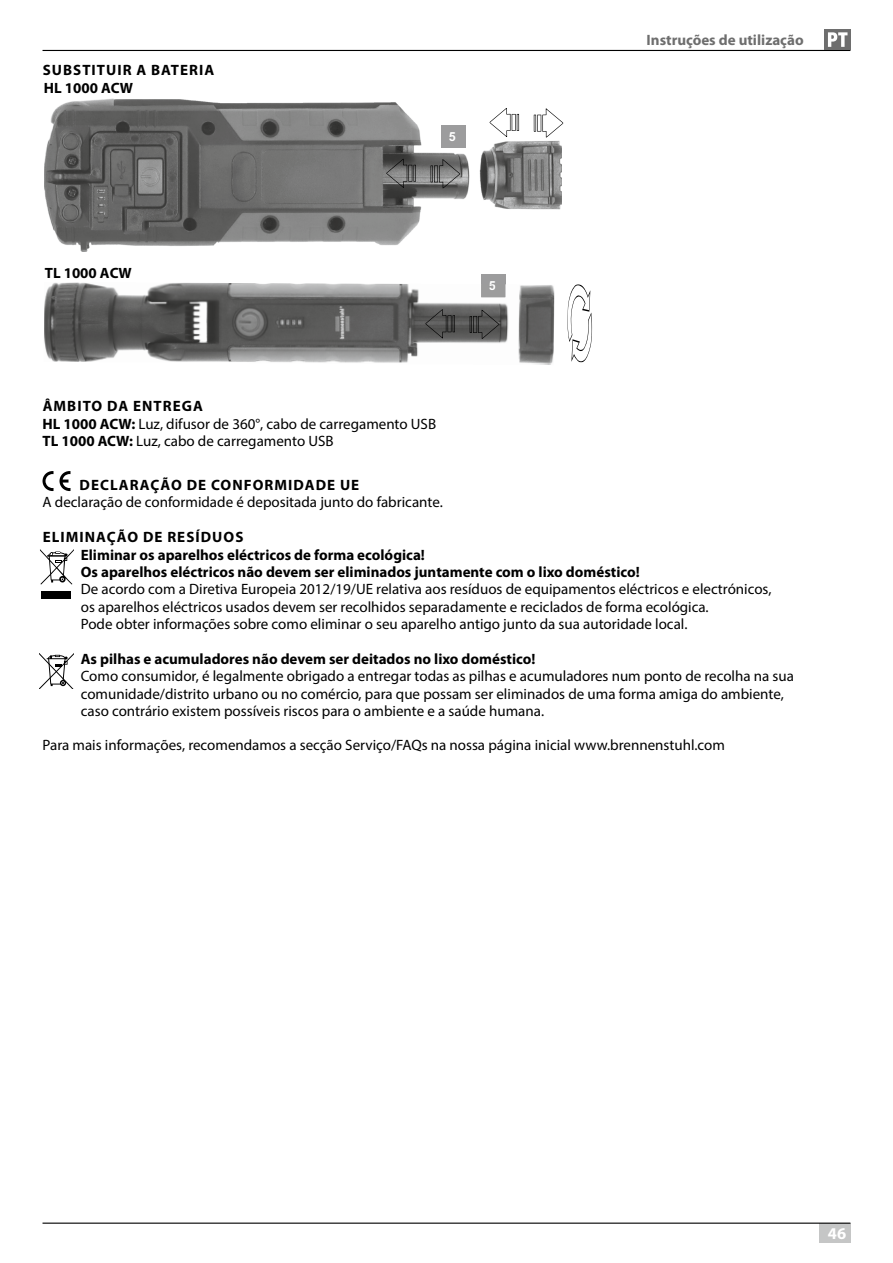
<style>
.page{position:relative;width:893px;height:1263px;background:#fff}
.page>*{position:absolute;margin:0;border:0;box-sizing:border-box;transform-origin:0 0}
.t1{font:700 16.5px "Myriad Pro";color:#fff}
.t2{font:15px/17.2px "Myriad Pro";color:#000}
.t3{font:700 15px/17.7px "Myriad Pro";color:#000}
.t4{font:700 15px "Myriad Pro";letter-spacing:.07em;color:#000}
.t5{font:700 15px "Myriad Pro";color:#6e6e6e}
.t6{font:700 12.45px "Arial";color:#fff}
.s1{font-weight:700}
</style>
<div class="page">
<hr style="left:43px;top:50px;width:807px;height:1px;background:#000">
<div style="left:819px;top:1223px;width:31px;height:19px;background:#c5c6c6"></div>
<hr style="left:43px;top:1222px;width:807px;height:2px;background:#000">
<div style="left:824px;top:29px;width:26px;height:21px;background:#6e6e6e"></div>
<svg style="left:828px;top:32px;width:19px;height:15px"></svg>
<div style="left:481px;top:275px;width:24px;height:22px;background:#9c9c9d"></div>
<img style="left:45px;top:99px;width:516px;height:152px">
<img style="left:44px;top:282px;width:510px;height:83px">
<img style="left:481px;top:284px;width:24px;height:13px">
<svg style="left:489px;top:284px;width:6px;height:6px"></svg>
<svg style="left:425px;top:309px;width:74px;height:30px;background:#535352"></svg>
<svg style="left:386px;top:159px;width:74px;height:30px;background:#6b6b6b"></svg>
<svg style="left:489px;top:108px;width:74px;height:30px"></svg>
<svg style="left:567px;top:284px;width:25px;height:79px"></svg>
<div style="left:441px;top:125px;width:24px;height:23px;background:#9c9c9d"></div>
<svg style="left:43px;top:471px;width:11px;height:20px"></svg>
<svg style="left:60px;top:471px;width:10px;height:20px"></svg>
<svg style="left:40px;top:549px;width:34px;height:35px"></svg>
<div style="left:41px;top:592px;width:30px;height:7px;background:#000"></div>
<svg style="left:40px;top:653px;width:34px;height:35px"></svg>
<p class="t4" style="left:43px;top:60px;width:173px">SUBSTITUIR A BATERIA</p>
<p class="t3" style="left:44px;top:78px;width:91px">HL 1000 ACW</p>
<p class="t3" style="left:45px;top:263px;width:88px">TL 1000 ACW</p>
<p class="t6" style="left:449px;top:128px;width:8px">5</p>
<p class="t6" style="left:489px;top:278px;width:8px">5</p>
<p class="t5" style="left:646px;top:31px;width:159px">Instruções de utilização</p>
<p class="t2" style="left:43px;top:397px;width:395px"><span class="s1">ÂMBITO DA ENTREGA<br>HL 1000 ACW:</span> Luz, difusor de 360°, cabo de carregamento USB<br><span class="s1">TL 1000 ACW:</span> Luz, cabo de carregamento USB</p>
<p class="t4" style="left:80px;top:475px;width:281px">DECLARAÇÃO DE CONFORMIDADE UE</p>
<p class="t2" style="left:43px;top:493px;width:402px">A declaração de conformidade é depositada junto do fabricante.</p>
<p class="t3" style="left:81px;top:527px;width:560px;text-indent:-38px">ELIMINAÇÃO DE RESÍDUOS<br>Eliminar os aparelhos eléctricos de forma ecológica!<br>Os aparelhos eléctricos não devem ser eliminados juntamente com o lixo doméstico!</p>
<p class="t2" style="left:81px;top:580px;width:692px">De acordo com a Diretiva Europeia 2012/19/UE relativa aos resíduos de equipamentos eléctricos e electrónicos, os aparelhos eléctricos usados devem ser recolhidos separadamente e reciclados de forma ecológica.<br>Pode obter informações sobre como eliminar o seu aparelho antigo junto da sua autoridade local.</p>
<p class="t3" style="left:81px;top:650px;width:456px">As pilhas e acumuladores não devem ser deitados no lixo doméstico!</p>
<p class="t2" style="left:81px;top:667px;width:715px">Como consumidor, é legalmente obrigado a entregar todas as pilhas e acumuladores num ponto de recolha na sua comunidade/distrito urbano ou no comércio, para que possam ser eliminados de uma forma amiga do ambiente, caso contrário existem possíveis riscos para o ambiente e a saúde humana.</p>
<p class="t2" style="left:43px;top:736px;width:684px">Para mais informações, recomendamos a secção Serviço/FAQs na nossa página inicial www.brennenstuhl.com</p>
<p class="t1" style="left:828px;top:1222px;width:20px">46</p>
</div>
